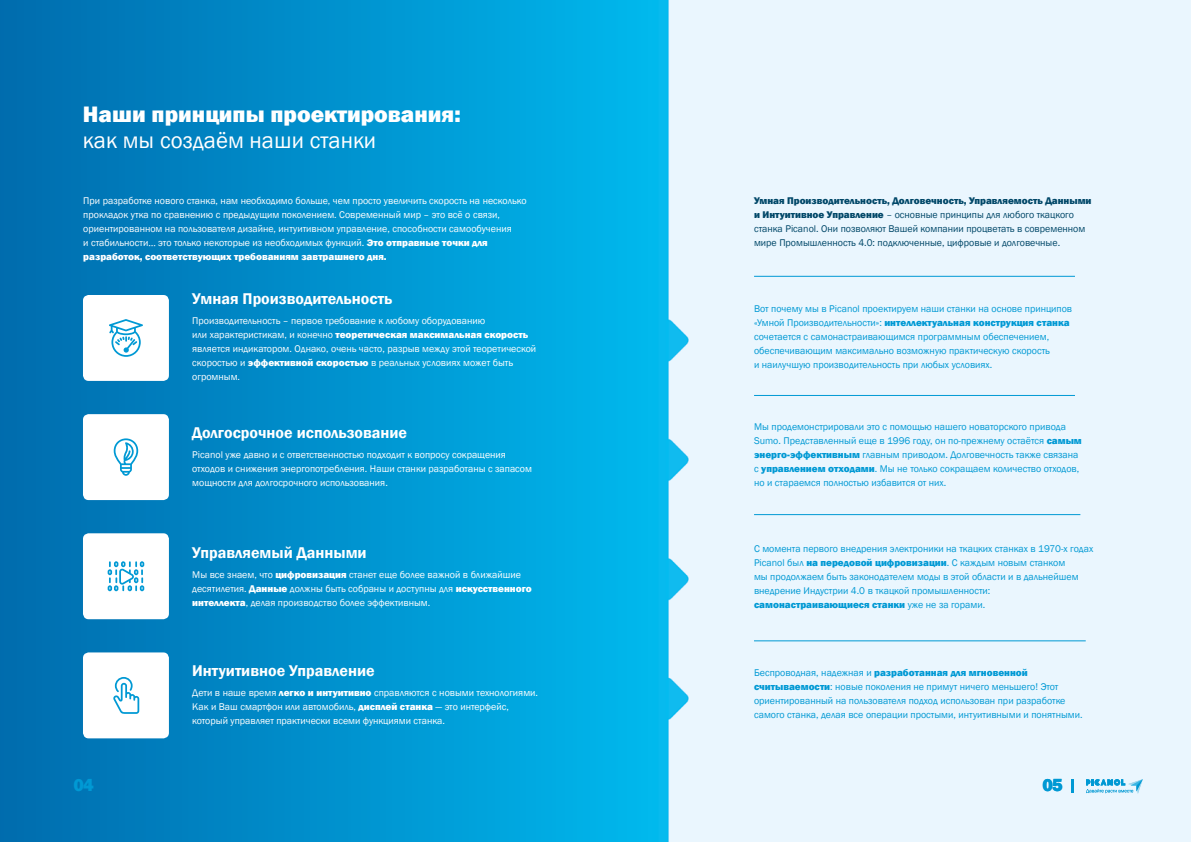
<style>
.page{position:relative;width:1191px;height:842px;background:#fff}
.page>*{position:absolute;margin:0;border:0;box-sizing:border-box;transform-origin:0 0}
.t1{font:800 23px "Franklin Gothic";color:#fff}
.t2{font:23px "Franklin Gothic";color:#fff}
.t3{font:800 18px "Franklin Gothic";color:#0099d4}
.t4{font:600 16px "Franklin Gothic";color:#fff}
.t5{font:10px/14px "Franklin Gothic";color:#fff}
.t6{font:10px/14px "Franklin Gothic";color:#0099d4}
.t7{font:10px/14px "Franklin Gothic";color:#004768}
.s1{font-weight:800}
</style>
<div class="page">
<img style="left:0;top:0;width:1191px;height:842px">
<div style="left:83px;top:295px;width:86px;height:86px;background:#fff;border-radius:6px"></div>
<svg style="left:109px;top:319px;width:34px;height:38px"></svg>
<div style="left:83px;top:414px;width:86px;height:86px;background:#fff;border-radius:6px"></div>
<svg style="left:114px;top:438px;width:24px;height:38px"></svg>
<div style="left:83px;top:533px;width:86px;height:86px;background:#fff;border-radius:6px"></div>
<svg style="left:108px;top:561px;width:36px;height:30px"></svg>
<div style="left:83px;top:652px;width:86px;height:86px;background:#fff;border-radius:6px"></div>
<svg style="left:113px;top:677px;width:26px;height:37px"></svg>
<hr style="left:754px;top:395px;width:321px;height:1px;background:#0099d4">
<hr style="left:754px;top:276px;width:321px;height:1px;background:#0099d4">
<hr style="left:754px;top:514px;width:326px;height:1px;background:#0099d4">
<hr style="left:754px;top:641px;width:331px;height:1px;background:#0099d4">
<svg style="left:1086px;top:779px;width:56px;height:15px"></svg>
<svg style="left:1071px;top:779px;width:2px;height:13px"></svg>
<h1 class="t1" style="left:83px;top:100px;width:379px">Наши принципы проектирования:</h1>
<h1 class="t2" style="left:83px;top:126px;width:295px">как мы создаём наши станки</h1>
<p class="t5" style="left:83px;top:194px;width:445px">При разработке нового станка, нам необходимо больше, чем просто увеличить скорость на несколько прокладок утка по сравнению с предыдущим поколением. Современный мир – это всё о связи, ориентированном на пользователя дизайне, интуитивном управление, способности самообучения<br>и стабильности… это только некоторые из необходимых функций. <span class="s1">Это отправные точки для разработок, соответствующих требованиям завтрашнего дня.</span></p>
<p class="t7" style="left:754px;top:194px;width:339px"><span class="s1">Умная Производительность, Долговечность, Управляемость Данными и Интуитивное Управление</span> – основные принципы для любого ткацкого станка Picanol. Они позволяют Вашей компании процветать в современном мире Промышленность 4.0: подключенные, цифровые и долговечные.</p>
<h3 class="t4" style="left:192px;top:289px;width:202px">Умная Производительность</h3>
<p class="t5" style="left:192px;top:314px;width:345px">Производительность – первое требование к любому оборудованию<br>или характеристикам, и конечно <span class="s1">теоретическая максимальная скорость </span>является индикатором. Однако, очень часто, разрыв между этой теоретической скоростью и <span class="s1">эффективной скоростью</span> в реальных условиях может быть огромным.</p>
<h3 class="t4" style="left:192px;top:423px;width:216px">Долгосрочное использование</h3>
<p class="t5" style="left:192px;top:448px;width:341px">Picanol уже давно и с ответственностью подходит к вопросу сокращения отходов и снижения энергопотребления. Наши станки разработаны с запасом мощности для долгосрочного использования.</p>
<h3 class="t4" style="left:192px;top:543px;width:176px">Управляемый Данными</h3>
<p class="t5" style="left:192px;top:568px;width:341px">Мы все знаем, что <span class="s1">цифровизация</span> станет еще более важной в ближайшие десятилетия. <span class="s1">Данные</span> должны быть собраны и доступны для <span class="s1">искусственного интеллекта</span>, делая производство более эффективным.</p>
<h3 class="t4" style="left:192px;top:661px;width:184px">Интуитивное Управление</h3>
<p class="t5" style="left:192px;top:686px;width:347px">Дети в наше время <span class="s1">легко и интуитивно</span> справляются с новыми технологиями.<br>Как и Ваш смартфон или автомобиль, <span class="s1">дисплей станка</span> — это интерфейс, который управляет практически всеми функциями станка.</p>
<p class="t6" style="left:754px;top:302px;width:319px">Вот почему мы в Picanol проектируем наши станки на основе принципов «Умной Производительности»: <span class="s1">интеллектуальная конструкция станка </span>сочетается с самонастраивающимся программным обеспечением, обеспечивающим максимально возможную практическую скорость<br>и наилучшую производительность при любых условиях.</p>
<p class="t6" style="left:754px;top:420px;width:329px">Мы продемонстрировали это с помощью нашего новаторского привода Sumo. Представленный еще в 1996 году, он по-прежнему остаётся <span class="s1">самым энерго-эффективным</span> главным приводом. Долговечность также связана с <span class="s1">управлением отходами</span>. Мы не только сокращаем количество отходов, но и стараемся полностью избавится от них.</p>
<p class="t6" style="left:754px;top:542px;width:341px">С момента первого внедрения электроники на ткацких станках в 1970-х годах Picanol был <span class="s1">на передовой цифровизации</span>. С каждым новым станком<br>мы продолжаем быть законодателем моды в этой области и в дальнейшем внедрение Индустрии 4.0 в ткацкой промышленности: <span class="s1">самонастраивающиеся станки</span> уже не за горами.</p>
<p class="t6" style="left:754px;top:666px;width:330px">Беспроводная, надежная и <span class="s1">разработанная для мгновенной считываемости</span>: новые поколения не примут ничего меньшего! Этот ориентированный на пользователя подход использован при разработке самого станка, делая все операции простыми, интуитивными и понятными.</p>
<h2 class="t3" style="left:73px;top:773px;width:22px">04</h2>
<h2 class="t3" style="left:1042px;top:773px;width:22px">05</h2>
</div>
